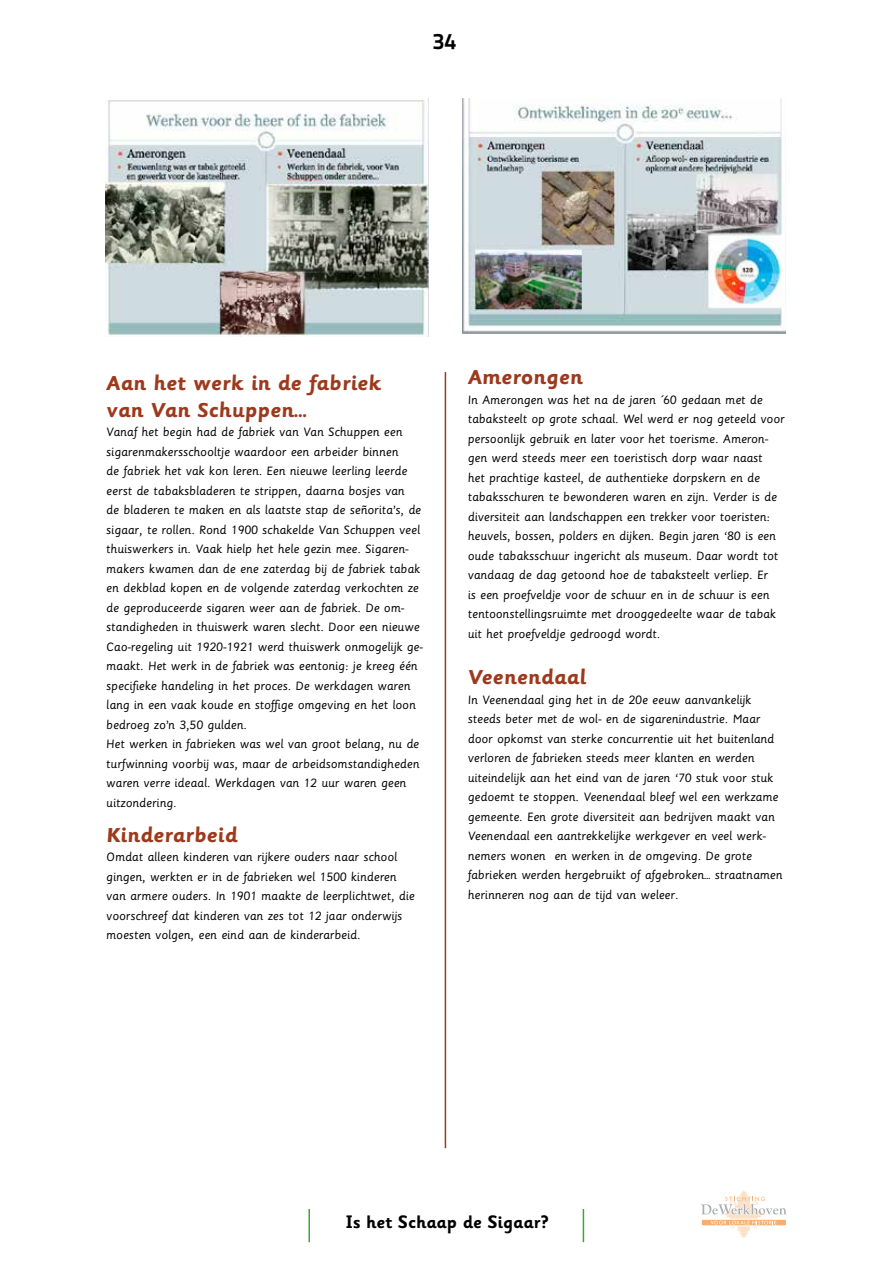
<style>
.page{position:relative;width:893px;height:1263px;background:#fff}
.page>*{position:absolute;margin:0;border:0;box-sizing:border-box;transform-origin:0 0}
.t1{font:700 22.5px/27px "Sassoon Primary Std";color:#9d391c}
.t2{font:22.5px "Titillium Text 14 L 800 wt";color:#000}
.t3{font:700 18px "Sassoon Infant Std";color:#000}
.t4{font:13.5px/19.5px "Sassoon Primary Std";color:#000}
</style>
<div class="page">
<hr style="left:308px;top:1209px;width:2px;height:33px;background:#3fa535">
<hr style="left:583px;top:1209px;width:1px;height:33px;background:#3fa535">
<svg style="left:701px;top:1190px;width:85px;height:48px"></svg>
<hr style="left:445px;top:372px;width:1px;height:776px;background:#9d391c">
<img style="left:106px;top:99px;width:323px;height:238px">
<img style="left:463px;top:99px;width:323px;height:235px">
<h1 class="t2" style="left:432px;top:27px;width:25px">34</h1>
<h1 class="t1" style="left:106px;top:369px;width:277px">Aan het werk in de fabriek van Van Schuppen…</h1>
<p class="t4" style="left:106px;top:422px;width:318px">Vanaf het begin had de fabriek van Van Schuppen een sigarenmakersschooltje waardoor een arbeider binnen<br>de fabriek het vak kon leren. Een nieuwe leerling leerde eerst de tabaksbladeren te strippen, daarna bosjes van<br>de bladeren te maken en als laatste stap de señorita’s, de sigaar, te rollen. Rond 1900 schakelde Van Schuppen veel thuiswerkers in. Vaak hielp het hele gezin mee. Sigaren&shy;makers kwamen dan de ene zaterdag bij de fabriek tabak en dekblad kopen en de volgende zaterdag verkochten ze de geproduceerde sigaren weer aan de fabriek. De om&shy;standigheden in thuiswerk waren slecht. Door een nieuwe Cao-regeling uit 1920-1921 werd thuiswerk onmogelijk ge&shy;maakt. Het werk in de fabriek was eentonig: je kreeg één specifieke handeling in het proces. De werkdagen waren lang in een vaak koude en stoffige omgeving en het loon bedroeg zo’n 3,50 gulden.<br>Het werken in fabrieken was wel van groot belang, nu de turfwinning voorbij was, maar de arbeidsomstandigheden waren verre ideaal. Werkdagen van 12 uur waren geen uitzondering.</p>
<h1 class="t1" style="left:106px;top:821px;width:133px">Kinderarbeid</h1>
<p class="t4" style="left:106px;top:847px;width:310px">Omdat alleen kinderen van rijkere ouders naar school gingen, werkten er in de fabrieken wel 1500 kinderen van armere ouders. In 1901 maakte de leerplichtwet, die voorschreef dat kinderen van zes tot 12 jaar onderwijs moesten volgen, een eind aan de kinderarbeid.</p>
<h1 class="t1" style="left:468px;top:364px;width:117px">Amerongen</h1>
<p class="t4" style="left:468px;top:390px;width:318px">In Amerongen was het na de jaren ´60 gedaan met de tabaksteelt op grote schaal. Wel werd er nog geteeld voor persoonlijk gebruik en later voor het toerisme. Ameron&shy;gen werd steeds meer een toeristisch dorp waar naast<br>het prachtige kasteel, de authentieke dorpskern en de tabaksschuren te bewonderen waren en zijn. Verder is de diversiteit aan landschappen een trekker voor toeristen: heuvels, bossen, polders en dijken. Begin jaren ‘80 is een oude tabaksschuur ingericht als museum. Daar wordt tot vandaag de dag getoond hoe de tabaksteelt verliep. Er<br>is een proefveldje voor de schuur en in de schuur is een tentoonstellingsruimte met drooggedeelte waar de tabak uit het proefveldje gedroogd wordt.</p>
<h1 class="t1" style="left:468px;top:664px;width:120px">Veenendaal</h1>
<p class="t4" style="left:468px;top:690px;width:316px">In Veenendaal ging het in de 20e eeuw aanvankelijk steeds beter met de wol- en de sigarenindustrie. Maar door opkomst van sterke concurrentie uit het buitenland verloren de fabrieken steeds meer klanten en werden uiteindelijk aan het eind van de jaren ‘70 stuk voor stuk gedoemt te stoppen. Veenendaal bleef wel een werkzame gemeente. Een grote diversiteit aan bedrijven maakt van Veenendaal een aantrekkelijke werkgever en veel werk&shy;nemers wonen en werken in de omgeving. De grote fabrieken werden hergebruikt of afgebroken… straatnamen herinneren nog aan de tijd van weleer.</p>
<h2 class="t3" style="left:346px;top:1211px;width:204px">Is het Schaap de Sigaar?</h2>
</div>
